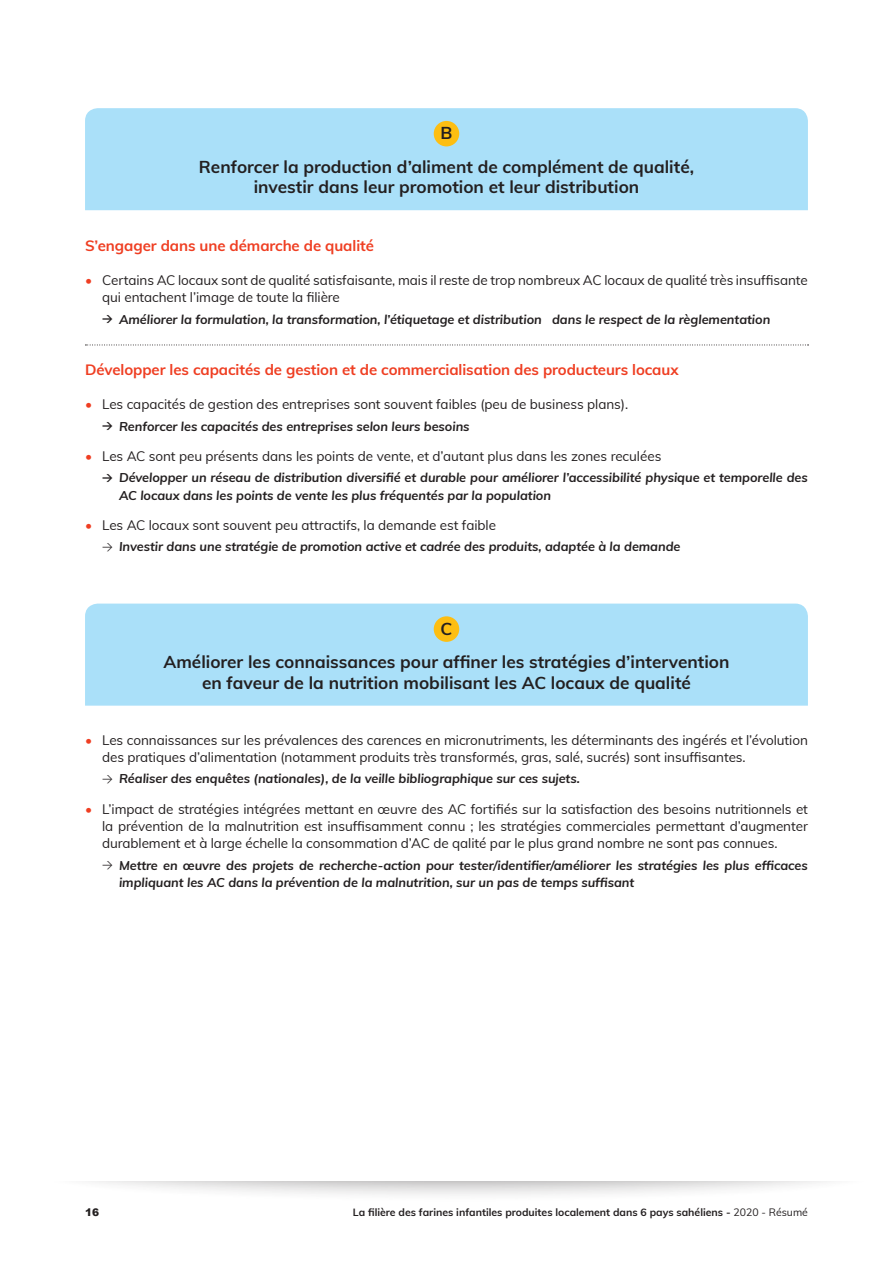
<style>
.page{position:relative;width:893px;height:1263px;background:#fff}
.page>*{position:absolute;margin:0;border:0;box-sizing:border-box;transform-origin:0 0}
.Chap9_-_sous-titre_2{font:700 17.25px/20.7px "Muli";color:#231f20;text-align:center}
.Sous-titre_chap_9_RE{font:700 15px "Muli";letter-spacing:-.005em;color:#ef3e22}
.Chap9_-_Constat{font:13.5px/17.2px "Muli";letter-spacing:-.005em;color:#231f20}
.Chap9_-_solution{font:italic 700 12.75px/17.2px "Muli";letter-spacing:-.005em;color:#231f20}
.t1{font:700 10.5px "Muli";color:#231f20}
.t2{font:900 10.5px "Arial";color:#231f20}
.s1{color:#ef3e22}
.s2{font-family:"DIN";font-style:normal;font-size:10.5px}
.s3{font-family:"DIN";font-weight:400;font-style:normal;font-size:10.5px}
.s4{font-weight:400}
</style>
<div class="page">
<div style="left:30px;top:1100px;width:858px;height:102px;background:#231f20;opacity:.86"></div>
<div style="left:0;top:1071px;width:893px;height:109px;background:#fff"></div>
<svg style="left:85px;top:345px;width:723px;height:1px"></svg>
<div style="left:85px;top:108px;width:723px;height:102px;background:#aae0f9"></div>
<div style="left:85px;top:604px;width:723px;height:102px;background:#aae0f9"></div>
<div style="left:434px;top:121px;width:25px;height:25px;background:#fdbe12;border-radius:50%"></div>
<div style="left:434px;top:616px;width:25px;height:26px;background:#fdbe12;border-radius:50%"></div>
<p class="Chap9_-_sous-titre_2" style="left:441px;top:122px;width:13px">B</p>
<p class="Chap9_-_sous-titre_2" style="left:199px;top:155px;width:497px">Renforcer la production d’aliment de complément de qualité, investir dans leur promotion et leur distribution</p>
<p class="Sous-titre_chap_9_RE" style="left:85px;top:234px;width:290px">S’engager dans une démarche de qualité</p>
<p class="Chap9_-_Constat" style="left:102px;top:271px;width:707px;text-indent:-17px"><span class="s1">•</span> Certains AC locaux sont de qualité satisfaisante, mais il reste de trop nombreux AC locaux de qualité très insuffisante qui entachent l’image de toute la filière</p>
<p class="Chap9_-_solution" style="left:102px;top:310px;width:670px"><span class="s2">&gt;</span> Améliorer la formulation, la transformation, l’étiquetage et distribution dans le respect de la règlementation</p>
<p class="Sous-titre_chap_9_RE" style="left:85px;top:359px;width:595px">Développer les capacités de gestion et de commercialisation des producteurs locaux</p>
<p class="Chap9_-_Constat" style="left:85px;top:395px;width:545px"><span class="s1">•</span> Les capacités de gestion des entreprises sont souvent faibles (peu de business plans).</p>
<p class="Chap9_-_solution" style="left:102px;top:417px;width:369px"><span class="s2">&gt;</span> Renforcer les capacités des entreprises selon leurs besoins</p>
<p class="Chap9_-_Constat" style="left:85px;top:447px;width:578px"><span class="s1">•</span> Les AC sont peu présents dans les points de vente, et d’autant plus dans les zones reculées</p>
<p class="Chap9_-_solution" style="left:119px;top:469px;width:690px;text-indent:-17px"><span class="s2">&gt;</span> Développer un réseau de distribution diversifié et durable pour améliorer l’accessibilité physique et temporelle des<br>AC locaux dans les points de vente les plus fréquentés par la population</p>
<p class="Chap9_-_Constat" style="left:85px;top:515px;width:412px"><span class="s1">•</span> Les AC locaux sont souvent peu attractifs, la demande est faible</p>
<p class="Chap9_-_solution" style="left:102px;top:537px;width:580px"><span class="s3">&gt;</span> Investir dans une stratégie de promotion active et cadrée des produits, adaptée à la demande</p>
<p class="Chap9_-_sous-titre_2" style="left:441px;top:617px;width:13px">C</p>
<p class="Chap9_-_sous-titre_2" style="left:163px;top:651px;width:568px">Améliorer les connaissances pour affiner les stratégies d’intervention en faveur de la nutrition mobilisant les AC locaux de qualité</p>
<p class="Chap9_-_Constat" style="left:102px;top:731px;width:707px;text-indent:-17px"><span class="s1">•</span> Les connaissances sur les prévalences des carences en micronutriments, les déterminants des ingérés et l’évolution des pratiques d’alimentation (notamment produits très transformés, gras, salé, sucrés) sont insuffisantes.</p>
<p class="Chap9_-_solution" style="left:102px;top:770px;width:479px"><span class="s3">&gt;</span> Réaliser des enquêtes (nationales), de la veille bibliographique sur ces sujets.</p>
<p class="Chap9_-_Constat" style="left:102px;top:799px;width:707px;text-align:justify;text-indent:-17px"><span class="s1">•</span> L’impact de stratégies intégrées mettant en œuvre des AC fortifiés sur la satisfaction des besoins nutritionnels et la prévention de la malnutrition est insuffisamment connu ; les stratégies commerciales permettant d’augmenter durablement et à large échelle la consommation d’AC de qalité par le plus grand nombre ne sont pas connues.</p>
<p class="Chap9_-_solution" style="left:119px;top:856px;width:690px;text-indent:-17px"><span class="s3">&gt;</span> Mettre en œuvre des projets de recherche-action pour tester/identifier/améliorer les stratégies les plus efficaces impliquant les AC dans la prévention de la malnutrition, sur un pas de temps suffisant</p>
<p class="t2" style="left:85px;top:1205px;width:16px">16</p>
<p class="t1" style="left:353px;top:1205px;width:457px">La filière des farines infantiles produites localement dans 6 pays sahéliens - <span class="s4">2020 - Résumé</span></p>
</div>
